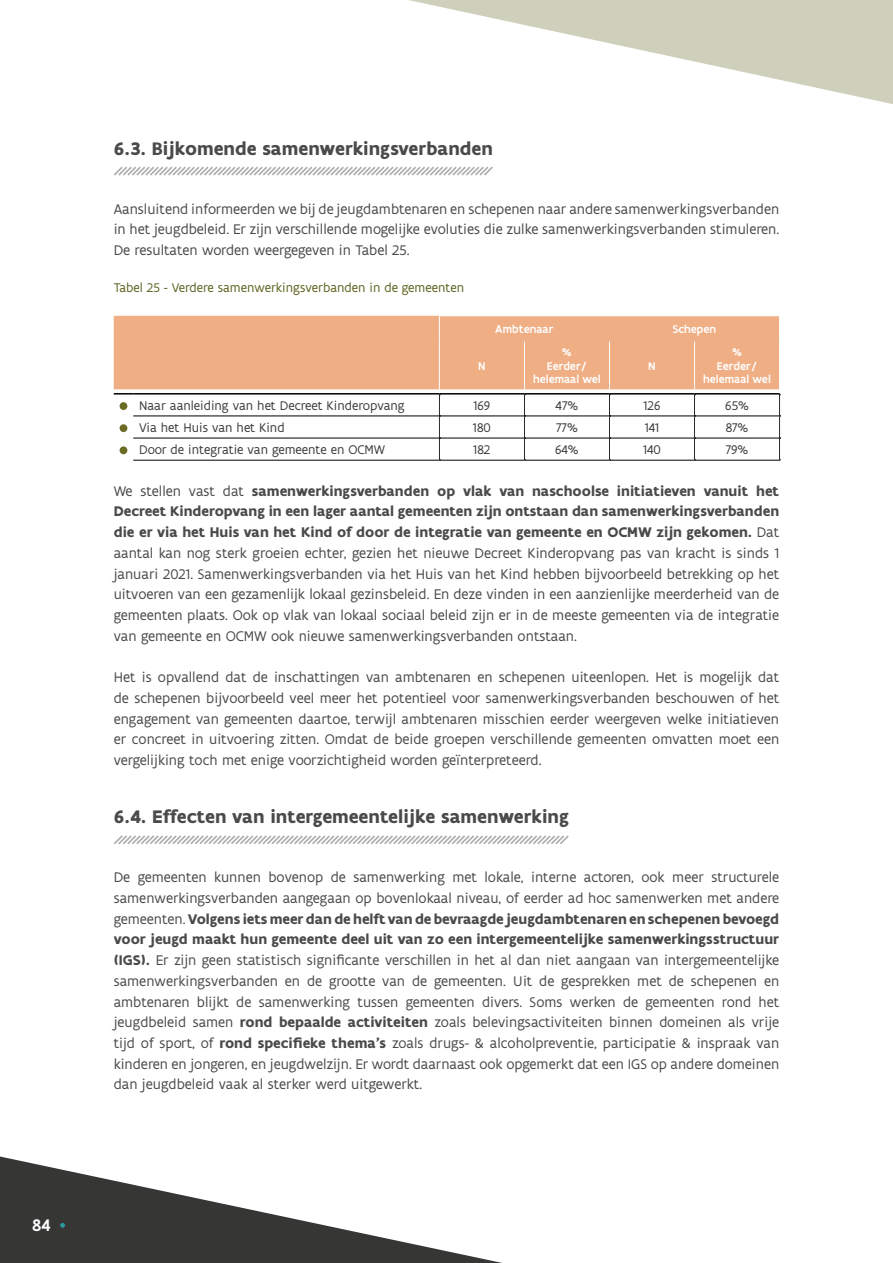
<style>
.page{position:relative;width:893px;height:1263px;background:#fff}
.page>*{position:absolute;margin:0;border:0;box-sizing:border-box;transform-origin:0 0}
.t1{font:700 19.5px "Flanders Art Sans";color:#4a4a49}
.t2{font:500 18px "Flanders Art Sans";color:#fff}
.Tekst{font:15px/20.7px "Flanders Art Sans";color:#4a4a49;text-align:justify}
.Tabel{font:13.5px "Flanders Art Sans";color:#3c3c3b}
.Benoemen_tabel___afb{font:13.5px "Flanders Art Sans";color:#5e6220}
.Tabel_titel{font:500 12px/13.5px "Flanders Art Sans";color:#fff;text-align:center}
.s1{font-weight:700}
</style>
<div class="page">
<svg style="left:0;top:1156px;width:502px;height:107px"></svg>
<svg style="left:60px;top:1223px;width:5px;height:5px"></svg>
<svg style="left:409px;top:0;width:484px;height:104px"></svg>
<svg style="left:114px;top:166px;width:379px;height:10px"></svg>
<svg style="left:114px;top:835px;width:455px;height:9px"></svg>
<div style="left:114px;top:316px;width:665px;height:73px;background:#efae84"></div>
<svg style="left:439px;top:316px;width:1px;height:25px"></svg>
<hr style="left:439px;top:341px;width:1px;height:48px;background:#fff">
<hr style="left:524px;top:341px;width:1px;height:48px;background:#fff">
<hr style="left:609px;top:341px;width:1px;height:48px;background:#fff">
<hr style="left:694px;top:341px;width:1px;height:48px;background:#fff">
<svg style="left:114px;top:393px;width:19px;height:2px"></svg>
<hr style="left:133px;top:393px;width:306px;height:2px;background:#000">
<hr style="left:439px;top:393px;width:85px;height:2px;background:#000">
<hr style="left:524px;top:393px;width:85px;height:2px;background:#000">
<hr style="left:609px;top:393px;width:85px;height:2px;background:#000">
<hr style="left:694px;top:393px;width:86px;height:2px;background:#000">
<hr style="left:133px;top:416px;width:306px;height:1px;background:#000">
<hr style="left:440px;top:416px;width:84px;height:1px;background:#000">
<hr style="left:525px;top:416px;width:84px;height:1px;background:#000">
<hr style="left:610px;top:416px;width:84px;height:1px;background:#000">
<hr style="left:695px;top:416px;width:84px;height:1px;background:#000">
<hr style="left:133px;top:438px;width:306px;height:1px;background:#000">
<hr style="left:440px;top:438px;width:84px;height:1px;background:#000">
<hr style="left:525px;top:438px;width:84px;height:1px;background:#000">
<hr style="left:610px;top:438px;width:84px;height:1px;background:#000">
<hr style="left:695px;top:438px;width:84px;height:1px;background:#000">
<hr style="left:133px;top:460px;width:306px;height:1px;background:#000">
<hr style="left:439px;top:460px;width:85px;height:1px;background:#000">
<hr style="left:524px;top:460px;width:85px;height:1px;background:#000">
<hr style="left:609px;top:460px;width:85px;height:1px;background:#000">
<hr style="left:694px;top:460px;width:86px;height:1px;background:#000">
<svg style="left:439px;top:394px;width:1px;height:67px"></svg>
<svg style="left:524px;top:394px;width:1px;height:67px"></svg>
<svg style="left:609px;top:394px;width:1px;height:67px"></svg>
<svg style="left:694px;top:394px;width:1px;height:67px"></svg>
<svg style="left:779px;top:394px;width:2px;height:67px"></svg>
<div style="left:120px;top:402px;width:7px;height:8px;background:#6b6b23;border-radius:50%"></div>
<div style="left:120px;top:424px;width:7px;height:8px;background:#6b6b23;border-radius:50%"></div>
<div style="left:120px;top:446px;width:7px;height:8px;background:#6b6b23;border-radius:50%"></div>
<p class="t2" style="left:32px;top:1213px;width:20px">84</p>
<h2 class="t1" style="left:114px;top:136px;width:381px">6.3. Bijkomende samenwerkingsverbanden</h2>
<p class="Tekst" style="left:114px;top:199px;width:667px">Aansluitend informeerden we bij de jeugdambtenaren en schepenen naar andere samenwerkingsverbanden in het jeugdbeleid. Er zijn verschillende mogelijke evoluties die zulke samenwerkingsverbanden stimuleren.<br>De resultaten worden weergegeven in Tabel 25.</p>
<p class="Benoemen_tabel___afb" style="left:114px;top:280px;width:352px">Tabel 25 - Verdere samenwerkingsverbanden in de gemeenten</p>
<p class="Tabel_titel" style="left:495px;top:322px;width:60px">Ambtenaar</p>
<p class="Tabel_titel" style="left:673px;top:322px;width:45px">Schepen</p>
<p class="Tabel_titel" style="left:478px;top:359px;width:9px">N</p>
<p class="Tabel_titel" style="left:562px;top:346px;width:11px">%</p>
<p class="Tabel_titel" style="left:547px;top:359px;width:42px">Eerder/</p>
<p class="Tabel_titel" style="left:533px;top:373px;width:69px">helemaal wel</p>
<p class="Tabel_titel" style="left:732px;top:346px;width:11px">%</p>
<p class="Tabel_titel" style="left:703px;top:359px;width:69px">Eerder/ helemaal wel</p>
<p class="Tabel_titel" style="left:648px;top:359px;width:9px">N</p>
<p class="Tabel" style="left:139px;top:397px;width:267px">Naar aanleiding van het Decreet Kinderopvang</p>
<p class="Tabel" style="left:473px;top:397px;width:18px">169</p>
<p class="Tabel" style="left:556px;top:397px;width:24px">47%</p>
<p class="Tabel" style="left:643px;top:397px;width:19px">126</p>
<p class="Tabel" style="left:725px;top:397px;width:25px">65%</p>
<p class="Tabel" style="left:139px;top:419px;width:147px">Via het Huis van het Kind</p>
<p class="Tabel" style="left:473px;top:419px;width:19px">180</p>
<p class="Tabel" style="left:556px;top:419px;width:23px">77%</p>
<p class="Tabel" style="left:645px;top:419px;width:16px">141</p>
<p class="Tabel" style="left:726px;top:419px;width:24px">87%</p>
<p class="Tabel" style="left:139px;top:441px;width:247px">Door de integratie van gemeente en OCMW</p>
<p class="Tabel" style="left:473px;top:441px;width:19px">182</p>
<p class="Tabel" style="left:555px;top:441px;width:25px">64%</p>
<p class="Tabel" style="left:643px;top:441px;width:19px">140</p>
<p class="Tabel" style="left:726px;top:441px;width:24px">79%</p>
<p class="Tekst" style="left:114px;top:481px;width:667px">We stellen vast dat <span class="s1">samenwerkingsverbanden op vlak van naschoolse initiatieven vanuit het Decreet Kinderopvang in een lager aantal gemeenten zijn ontstaan dan samenwerkingsverbanden die er via het Huis van het Kind of door de integratie van gemeente en OCMW zijn gekomen.</span> Dat aantal kan nog sterk groeien echter, gezien het nieuwe Decreet Kinderopvang pas van kracht is sinds 1 januari 2021. Samenwerkingsverbanden via het Huis van het Kind hebben bijvoorbeeld betrekking op het uitvoeren van een gezamenlijk lokaal gezinsbeleid. En deze vinden in een aanzienlijke meerderheid van de gemeenten plaats. Ook op vlak van lokaal sociaal beleid zijn er in de meeste gemeenten via de integratie van gemeente en OCMW ook nieuwe samenwerkingsverbanden ontstaan.</p>
<p class="Tekst" style="left:114px;top:667px;width:667px">Het is opvallend dat de inschattingen van ambtenaren en schepenen uiteenlopen. Het is mogelijk dat de schepenen bijvoorbeeld veel meer het potentieel voor samenwerkingsverbanden beschouwen of het engagement van gemeenten daartoe, terwijl ambtenaren misschien eerder weergeven welke initiatieven er concreet in uitvoering zitten. Omdat de beide groepen verschillende gemeenten omvatten moet een vergelijking toch met enige voorzichtigheid worden geïnterpreteerd.</p>
<h2 class="t1" style="left:114px;top:805px;width:457px">6.4. Effecten van intergemeentelijke samenwerking</h2>
<p class="Tekst" style="left:114px;top:867px;width:667px">De gemeenten kunnen bovenop de samenwerking met lokale, interne actoren, ook meer structurele samenwerkingsverbanden aangegaan op bovenlokaal niveau, of eerder ad hoc samenwerken met andere gemeenten. <span class="s1">Volgens iets meer dan de helft van de bevraagde jeugdambtenaren en schepenen bevoegd voor jeugd maakt hun gemeente deel uit van zo een intergemeentelijke samenwerkingsstructuur (IGS).</span> Er zijn geen statistisch significante verschillen in het al dan niet aangaan van intergemeentelijke samenwerkingsverbanden en de grootte van de gemeenten. Uit de gesprekken met de schepenen en ambtenaren blijkt de samenwerking tussen gemeenten divers. Soms werken de gemeenten rond het jeugdbeleid samen <span class="s1">rond bepaalde activiteiten</span> zoals belevingsactiviteiten binnen domeinen als vrije tijd of sport, of <span class="s1">rond specifieke thema’s</span> zoals drugs- &amp; alcoholpreventie, participatie &amp; inspraak van kinderen en jongeren, en jeugdwelzijn. Er wordt daarnaast ook opgemerkt dat een IGS op andere domeinen dan jeugdbeleid vaak al sterker werd uitgewerkt.</p>
</div>
